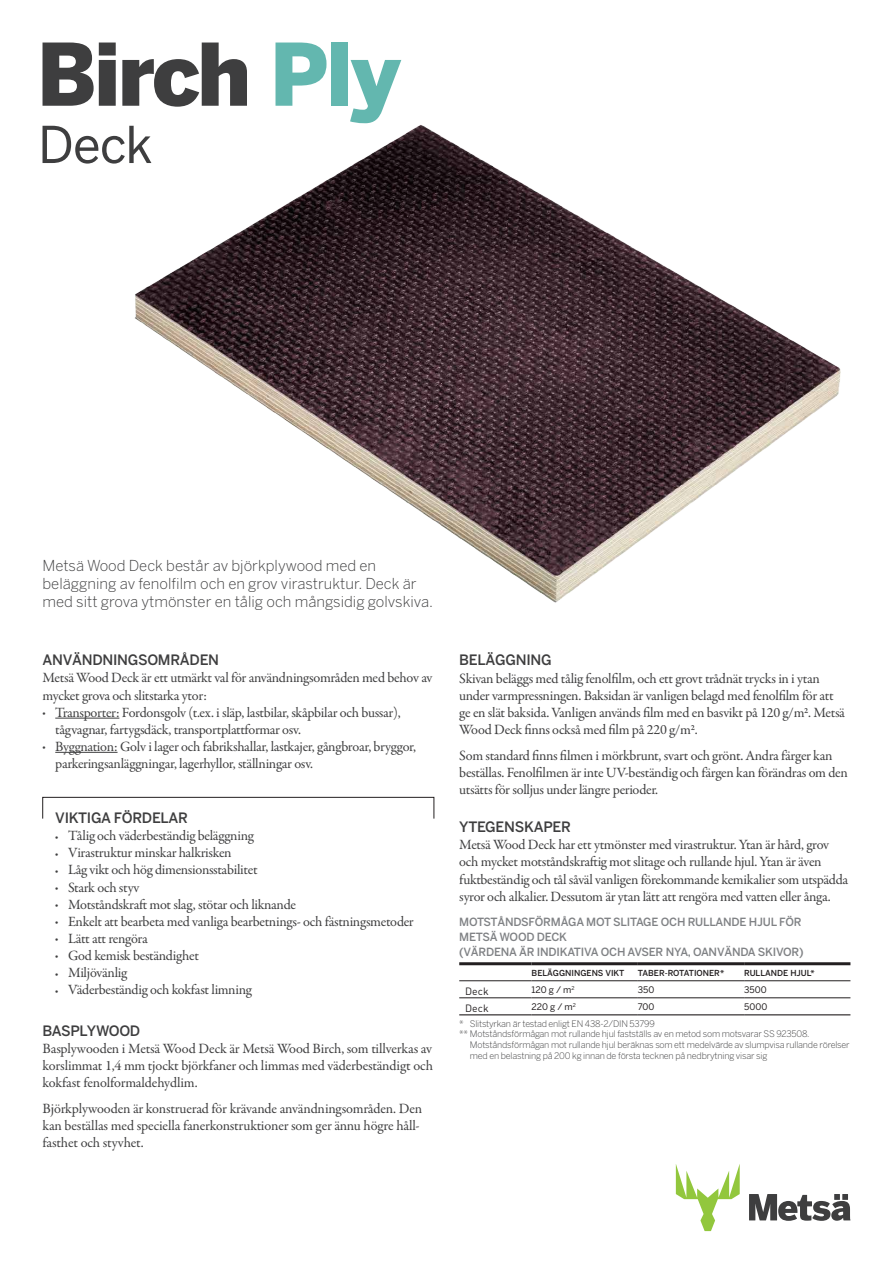
<style>
.page{position:relative;width:893px;height:1263px;background:#fff}
.page>*{position:absolute;margin:0;border:0;box-sizing:border-box;transform-origin:0 0}
.t1{font:300 15px/18px "Benton Sans";color:#3e3e3f}
.t2{font:14.25px/17.1px "Garamond Premr Pro";letter-spacing:-.02em;color:#3e3e3f}
.t3{font:500 14.25px "Benton Sans";letter-spacing:-.02em;color:#3e3e3f}
.t4{font:500 11.25px/15px "Benton Sans";letter-spacing:-.02em;color:#808285}
.t5{font:10.5px "DIN";color:#231f20}
.t6{font:300 9px "Benton Sans";letter-spacing:-.02em;color:#3e3e3f}
.t7{font:9px "Benton Sans";color:#231f20}
.t8{font:500 8.25px "Benton Sans";color:#231f20}
.s1{font-size:7.5px}
</style>
<div class="page">
<svg style="left:749px;top:1194px;width:101px;height:27px"></svg>
<svg style="left:676px;top:1164px;width:64px;height:67px"></svg>
<img style="left:129px;top:123px;width:712px;height:480px">
<hr style="left:55px;top:718px;width:64px;height:1px;background:#3e3e3f">
<hr style="left:55px;top:752px;width:63px;height:1px;background:#3e3e3f">
<svg style="left:459px;top:981px;width:72px;height:18px"></svg>
<hr style="left:459px;top:980px;width:72px;height:1px;background:#231f20">
<hr style="left:531px;top:980px;width:107px;height:1px;background:#231f20">
<hr style="left:638px;top:980px;width:106px;height:1px;background:#231f20">
<hr style="left:744px;top:980px;width:106px;height:1px;background:#231f20">
<hr style="left:459px;top:997px;width:72px;height:1px;background:#231f20">
<hr style="left:531px;top:997px;width:107px;height:1px;background:#231f20">
<hr style="left:638px;top:997px;width:106px;height:1px;background:#231f20">
<hr style="left:744px;top:997px;width:106px;height:1px;background:#231f20">
<hr style="left:459px;top:1014px;width:72px;height:1px;background:#231f20">
<hr style="left:531px;top:1014px;width:107px;height:1px;background:#231f20">
<hr style="left:638px;top:1014px;width:106px;height:1px;background:#231f20">
<hr style="left:744px;top:1014px;width:106px;height:1px;background:#231f20">
<hr style="left:459px;top:962px;width:72px;height:3px;background:#231f20">
<hr style="left:531px;top:962px;width:107px;height:3px;background:#231f20">
<hr style="left:638px;top:962px;width:106px;height:3px;background:#231f20">
<hr style="left:744px;top:962px;width:106px;height:3px;background:#231f20">
<div style="left:43px;top:797px;width:391px;height:22px;border:1px solid #231f20"></div>
<svg style="left:43px;top:43px;width:73px;height:63px"></svg>
<svg style="left:122px;top:43px;width:125px;height:64px"></svg>
<svg style="left:275px;top:43px;width:51px;height:63px"></svg>
<div style="left:331px;top:43px;width:16px;height:63px;background:#63b7af"></div>
<svg style="left:350px;top:60px;width:51px;height:63px"></svg>
<svg style="left:43px;top:126px;width:108px;height:38px"></svg>
<p class="t1" style="left:43px;top:556px;width:392px">Metsä Wood Deck består av björkplywood med en beläggning av fenolfilm och en grov virastruktur. Deck är med sitt grova ytmönster en tålig och mångsidig golvskiva.</p>
<p class="t3" style="left:43px;top:652px;width:178px">ANVÄNDNINGSOMRÅDEN</p>
<p class="t2" style="left:43px;top:670px;width:392px">Metsä Wood Deck är ett utmärkt val för användningsområden med behov av mycket grova och slitstarka ytor:</p>
<p class="t2" style="left:55px;top:704px;width:347px;text-indent:-13px"><span class="s1">•</span> Transporter: Fordonsgolv (t.ex. i släp, lastbilar, skåpbilar och bussar), tågvagnar, fartygsdäck, transportplattformar osv.</p>
<p class="t2" style="left:55px;top:738px;width:362px;text-indent:-13px"><span class="s1">•</span> Byggnation: Golv i lager och fabrikshallar, lastkajer, gångbroar, bryggor, parkeringsanläggningar, lagerhyllor, ställningar osv.</p>
<p class="t3" style="left:55px;top:809px;width:134px">VIKTIGA FÖRDELAR</p>
<p class="t2" style="left:55px;top:827px;width:200px"><span class="s1">•</span> Tålig och väderbeständig beläggning</p>
<p class="t2" style="left:55px;top:845px;width:178px"><span class="s1">•</span> Virastruktur minskar halkrisken</p>
<p class="t2" style="left:55px;top:862px;width:204px"><span class="s1">•</span> Låg vikt och hög dimensionsstabilitet</p>
<p class="t2" style="left:55px;top:879px;width:86px"><span class="s1">•</span> Stark och styv</p>
<p class="t2" style="left:55px;top:896px;width:242px"><span class="s1">•</span> Motståndskraft mot slag, stötar och liknande</p>
<p class="t2" style="left:55px;top:913px;width:360px"><span class="s1">•</span> Enkelt att bearbeta med vanliga bearbetnings- och fästningsmetoder</p>
<p class="t2" style="left:55px;top:930px;width:94px"><span class="s1">•</span> Lätt att rengöra</p>
<p class="t2" style="left:55px;top:947px;width:145px"><span class="s1">•</span> God kemisk beständighet</p>
<p class="t2" style="left:55px;top:964px;width:73px"><span class="s1">•</span> Miljövänlig</p>
<p class="t2" style="left:55px;top:981px;width:198px"><span class="s1">•</span> Väderbeständig och kokfast limning</p>
<p class="t3" style="left:43px;top:1022px;width:99px">BASPLYWOOD</p>
<p class="t2" style="left:43px;top:1040px;width:392px;text-align:justify">Basplywooden i Metsä Wood Deck är Metsä Wood Birch, som tillverkas av korslimmat 1,4 mm tjockt björkfaner och limmas med väderbeständigt och kokfast fenolformaldehydlim.</p>
<p class="t2" style="left:43px;top:1100px;width:381px">Björkplywooden är konstruerad för krävande användningsområden. Den kan beställas med speciella fanerkonstruktioner som ger ännu högre håll&shy;fasthet och styvhet.</p>
<p class="t3" style="left:459px;top:652px;width:94px">BELÄGGNING</p>
<p class="t2" style="left:459px;top:670px;width:387px">Skivan beläggs med tålig fenolfilm, och ett grovt trådnät trycks in i ytan under varmpressningen. Baksidan är vanligen belagd med fenolfilm för att ge en slät baksida. Vanligen används film med en basvikt på 120 g/m2. Metsä Wood Deck finns också med film på 220 g/m2.</p>
<p class="t2" style="left:459px;top:747px;width:390px">Som standard finns filmen i mörkbrunt, svart och grönt. Andra färger kan beställas. Fenolfilmen är inte UV-beständig och färgen kan förändras om den utsätts för solljus under längre perioder.</p>
<p class="t3" style="left:459px;top:818px;width:113px">YTEGENSKAPER</p>
<p class="t2" style="left:459px;top:837px;width:390px">Metsä Wood Deck har ett ytmönster med virastruktur. Ytan är hård, grov och mycket motståndskraftig mot slitage och rullande hjul. Ytan är även fuktbeständig och tål såväl vanligen förekommande kemikalier som utspädda syror och alkalier. Dessutom är ytan lätt att rengöra med vatten eller ånga.</p>
<p class="t4" style="left:459px;top:914px;width:346px">MOTSTÅNDSFÖRMÅGA MOT SLITAGE OCH RULLANDE HJUL FÖR<br>METSÄ WOOD DECK<br>(VÄRDENA ÄR INDIKATIVA OCH AVSER NYA, OANVÄNDA SKIVOR)</p>
<p class="t8" style="left:531px;top:968px;width:94px">BELÄGGNINGENS VIKT</p>
<p class="t8" style="left:638px;top:968px;width:88px">TABER-ROTATIONER*</p>
<p class="t8" style="left:744px;top:968px;width:72px">RULLANDE HJUL*</p>
<p class="t5" style="left:465px;top:985px;width:25px">Deck</p>
<p class="t7" style="left:531px;top:984px;width:45px">120 g / m<sup>2</sup></p>
<p class="t7" style="left:638px;top:984px;width:18px">350</p>
<p class="t7" style="left:744px;top:984px;width:24px">3500</p>
<p class="t5" style="left:465px;top:1002px;width:25px">Deck</p>
<p class="t7" style="left:531px;top:1001px;width:46px">220 g / m<sup>2</sup></p>
<p class="t7" style="left:638px;top:1001px;width:18px">700</p>
<p class="t7" style="left:744px;top:1001px;width:25px">5000</p>
<p class="t6" style="left:459px;top:1018px;width:197px">* Slitstyrkan är testad enligt EN 438-2/DIN 53799</p>
<p class="t6" style="left:459px;top:1029px;width:352px">** Motståndsförmågan mot rullande hjul fastställs av en metod som motsvarar SS 923508.</p>
<p class="t6" style="left:470px;top:1040px;width:381px">Motståndsförmågan mot rullande hjul beräknas som ett medelvärde av slumpvisa rullande rörelser</p>
<p class="t6" style="left:470px;top:1050px;width:299px">med en belastning på 200 kg innan de första tecknen på nedbrytning visar sig</p>
</div>
